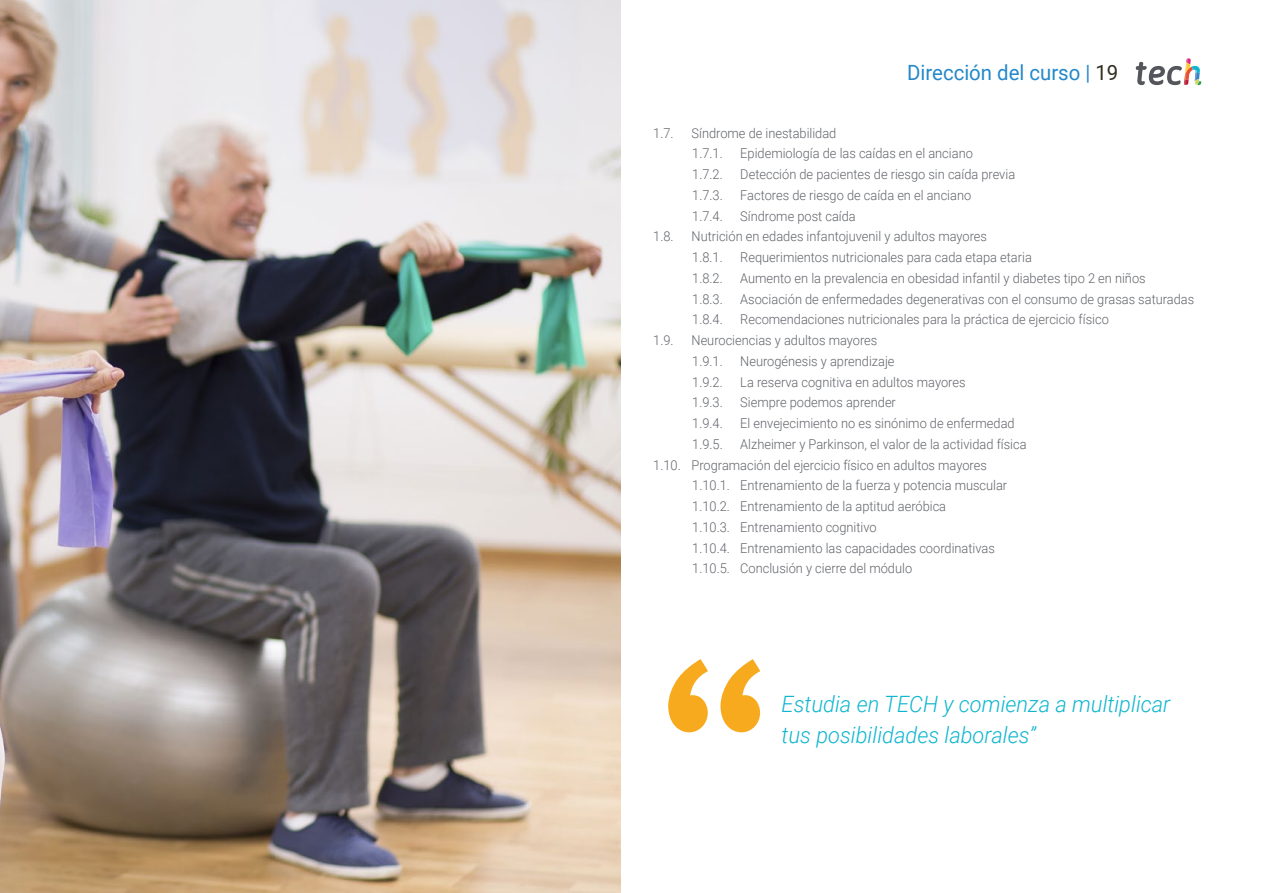
<style>
.page{position:relative;width:1263px;height:893px;background:#fff}
.page>*{position:absolute;margin:0;border:0;box-sizing:border-box;transform-origin:0 0}
.t1{font:italic 300 22.5px/31.5px "Roboto";color:#0fb6cf}
.t2{font:21px "Roboto";color:#2488c9}
.t3{font:300 13.5px/20.7px "Roboto";color:#61646a;scale:.95 1}
.s1{color:#312e20}
</style>
<div class="page">
<svg style="left:668px;top:659px;width:92px;height:73px"></svg>
<svg style="left:1136px;top:58px;width:65px;height:28px"></svg>
<img style="left:0;top:0;width:621px;height:893px">
<h2 class="t2" style="left:907px;top:58px;width:213px">Dirección del curso | <span class="s1">19</span></h2>
<p class="t3" style="left:653px;top:122px;width:23px">1.7.</p>
<p class="t3" style="left:691px;top:122px;width:154px">Síndrome de inestabilidad<br>1.7.1.</p>
<p class="t3" style="left:740px;top:143px;width:246px">Epidemiología de las caídas en el anciano</p>
<p class="t3" style="left:692px;top:164px;width:34px">1.7.2.</p>
<p class="t3" style="left:740px;top:164px;width:291px">Detección de pacientes de riesgo sin caída previa</p>
<p class="t3" style="left:692px;top:184px;width:34px">1.7.3.</p>
<p class="t3" style="left:740px;top:184px;width:245px">Factores de riesgo de caída en el anciano</p>
<p class="t3" style="left:692px;top:205px;width:34px">1.7.4.</p>
<p class="t3" style="left:740px;top:205px;width:123px">Síndrome post caída</p>
<p class="t3" style="left:653px;top:226px;width:23px">1.8.</p>
<p class="t3" style="left:691px;top:226px;width:313px">Nutrición en edades infantojuvenil y adultos mayores<br>1.8.1.</p>
<p class="t3" style="left:740px;top:247px;width:308px">Requerimientos nutricionales para cada etapa etaria</p>
<p class="t3" style="left:692px;top:267px;width:34px">1.8.2.</p>
<p class="t3" style="left:740px;top:267px;width:428px">Aumento en la prevalencia en obesidad infantil y diabetes tipo 2 en niños</p>
<p class="t3" style="left:692px;top:288px;width:34px">1.8.3.</p>
<p class="t3" style="left:740px;top:288px;width:479px">Asociación de enfermedades degenerativas con el consumo de grasas saturadas</p>
<p class="t3" style="left:692px;top:309px;width:34px">1.8.4.</p>
<p class="t3" style="left:740px;top:309px;width:389px">Recomendaciones nutricionales para la práctica de ejercicio físico</p>
<p class="t3" style="left:653px;top:330px;width:23px">1.9.</p>
<p class="t3" style="left:691px;top:330px;width:197px">Neurociencias y adultos mayores<br>1.9.1.</p>
<p class="t3" style="left:740px;top:350px;width:164px">Neurogénesis y aprendizaje</p>
<p class="t3" style="left:692px;top:371px;width:34px">1.9.2.</p>
<p class="t3" style="left:740px;top:371px;width:239px">La reserva cognitiva en adultos mayores</p>
<p class="t3" style="left:692px;top:392px;width:34px">1.9.3.</p>
<p class="t3" style="left:740px;top:392px;width:165px">Siempre podemos aprender</p>
<p class="t3" style="left:692px;top:413px;width:34px">1.9.4.</p>
<p class="t3" style="left:740px;top:413px;width:290px">El envejecimiento no es sinónimo de enfermedad</p>
<p class="t3" style="left:692px;top:433px;width:34px">1.9.5.</p>
<p class="t3" style="left:653px;top:433px;width:394px;text-indent:87px">Alzheimer y Parkinson, el valor de la actividad física<br>1.10. Programación del ejercicio físico en adultos mayores</p>
<p class="t3" style="left:692px;top:475px;width:333px">1.10.1. Entrenamiento de la fuerza y potencia muscular 1.10.2. Entrenamiento de la aptitud aeróbica<br>1.10.3. Entrenamiento cognitivo<br>1.10.4. Entrenamiento las capacidades coordinativas 1.10.5. Conclusión y cierre del módulo</p>
<h1 class="t1" style="left:782px;top:687px;width:390px">Estudia en TECH y comienza a multiplicar tus posibilidades laborales”</h1>
</div>
